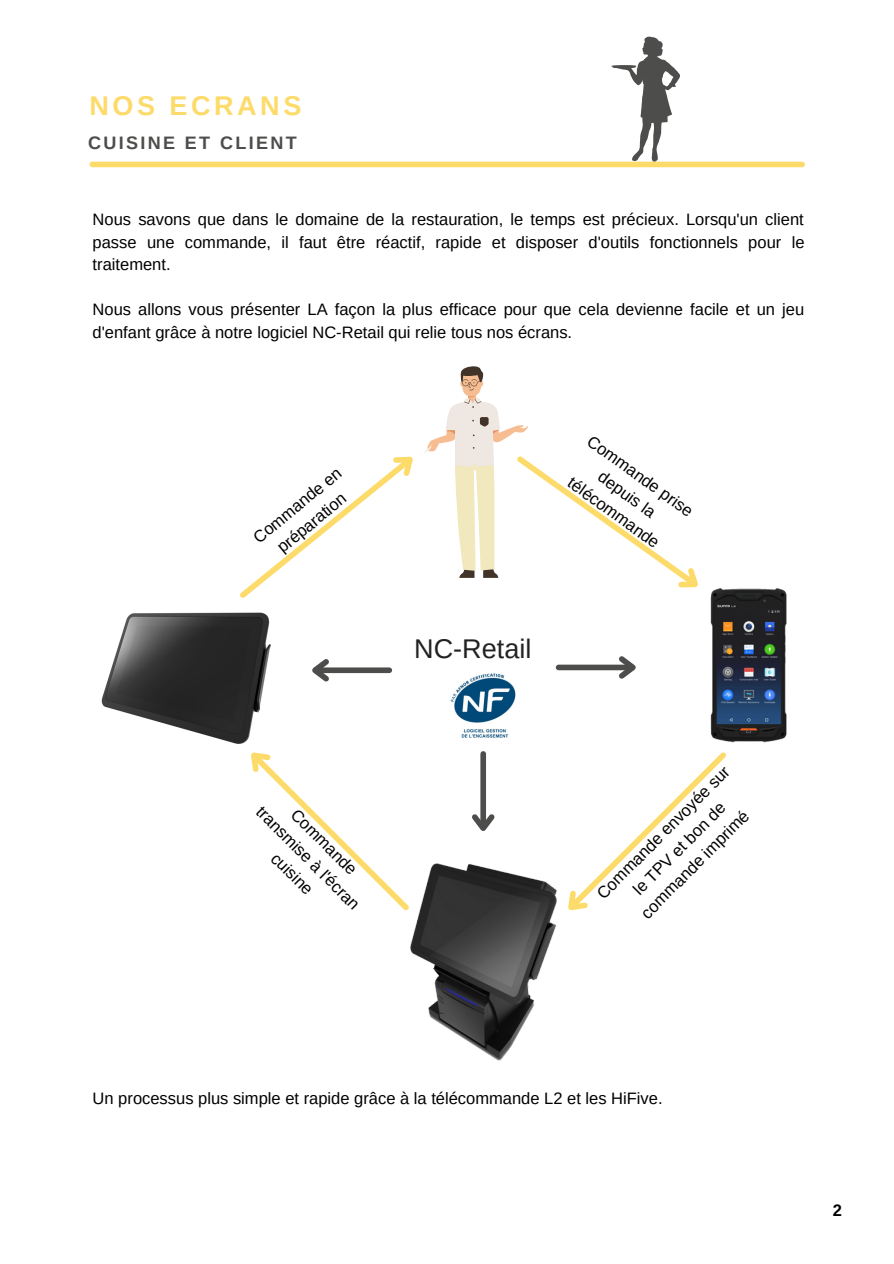
<style>
.page{position:relative;width:894px;height:1264px;background:#fff}
.page>*{position:absolute;margin:0;border:0;box-sizing:border-box;transform-origin:0 0}
.t1{font:700 27px "Arimo";letter-spacing:.13em;color:#fddb6a}
.t2{font:27px "Arimo";color:#222}
.t3{font:700 18px "Arimo";letter-spacing:.13em;color:#4d4d4c}
.t4{font:16.5px/22.5px "Arimo";color:#000;text-align:center}
.t5{font:700 16.5px "Arimo";color:#000}
</style>
<div class="page">
<div style="left:92px;top:162px;width:710px;height:5px;background:#fddb6a"></div>
<img style="left:101px;top:612px;width:170px;height:132px">
<svg style="left:556px;top:752px;width:170px;height:159px"></svg>
<svg style="left:235px;top:737px;width:174px;height:174px"></svg>
<svg style="left:240px;top:366px;width:458px;height:232px"></svg>
<div style="left:316px;top:667px;width:73px;height:6px;background:#4d4d4c"></div>
<svg style="left:312px;top:659px;width:22px;height:23px"></svg>
<div style="left:558px;top:664px;width:73px;height:6px;background:#4d4d4c"></div>
<svg style="left:613px;top:656px;width:23px;height:23px"></svg>
<div style="left:480px;top:754px;width:6px;height:72px;background:#4d4d4c"></div>
<svg style="left:472px;top:809px;width:23px;height:22px"></svg>
<img style="left:450px;top:673px;width:65px;height:64px">
<svg style="left:611px;top:37px;width:68px;height:125px"></svg>
<img style="left:410px;top:863px;width:146px;height:198px">
<img style="left:710px;top:588px;width:77px;height:155px">
<p class="t1" style="left:89px;top:90px;width:213px">NOS ECRANS</p>
<p class="t3" style="left:88px;top:132px;width:210px">CUISINE ET CLIENT</p>
<p class="t4" style="left:93px;top:208px;width:713px;text-align:justify">Nous savons que dans le domaine de la restauration, le temps est précieux. Lorsqu'un client passe une commande, il faut être réactif, rapide et disposer d'outils fonctionnels pour le traitement.</p>
<p class="t4" style="left:93px;top:298px;width:713px;text-align:left">Nous allons vous présenter LA façon la plus efficace pour que cela devienne facile et un jeu d'enfant grâce à notre logiciel NC-Retail qui relie tous nos écrans.</p>
<p class="t4" style="left:248px;top:530px;width:110px;rotate:-39deg">Commande en préparation</p>
<p class="t4" style="left:283px;top:785px;width:139px;rotate:45deg">Commande transmise à l'écran cuisine</p>
<p class="t2" style="left:414px;top:634px;width:119px">NC-Retail</p>
<p class="t4" style="left:595px;top:430px;width:127px;rotate:36deg">Commande prise depuis la télécommande</p>
<p class="t4" style="left:591px;top:888px;width:181px;rotate:-45deg">Commande envoyée sur le TPV et bon de commande imprimé</p>
<p class="t4" style="left:93px;top:1086px;width:571px">Un processus plus simple et rapide grâce à la télécommande L2 et les HiFive.</p>
<p class="t5" style="left:832px;top:1200px;width:11px">2</p>
</div>
